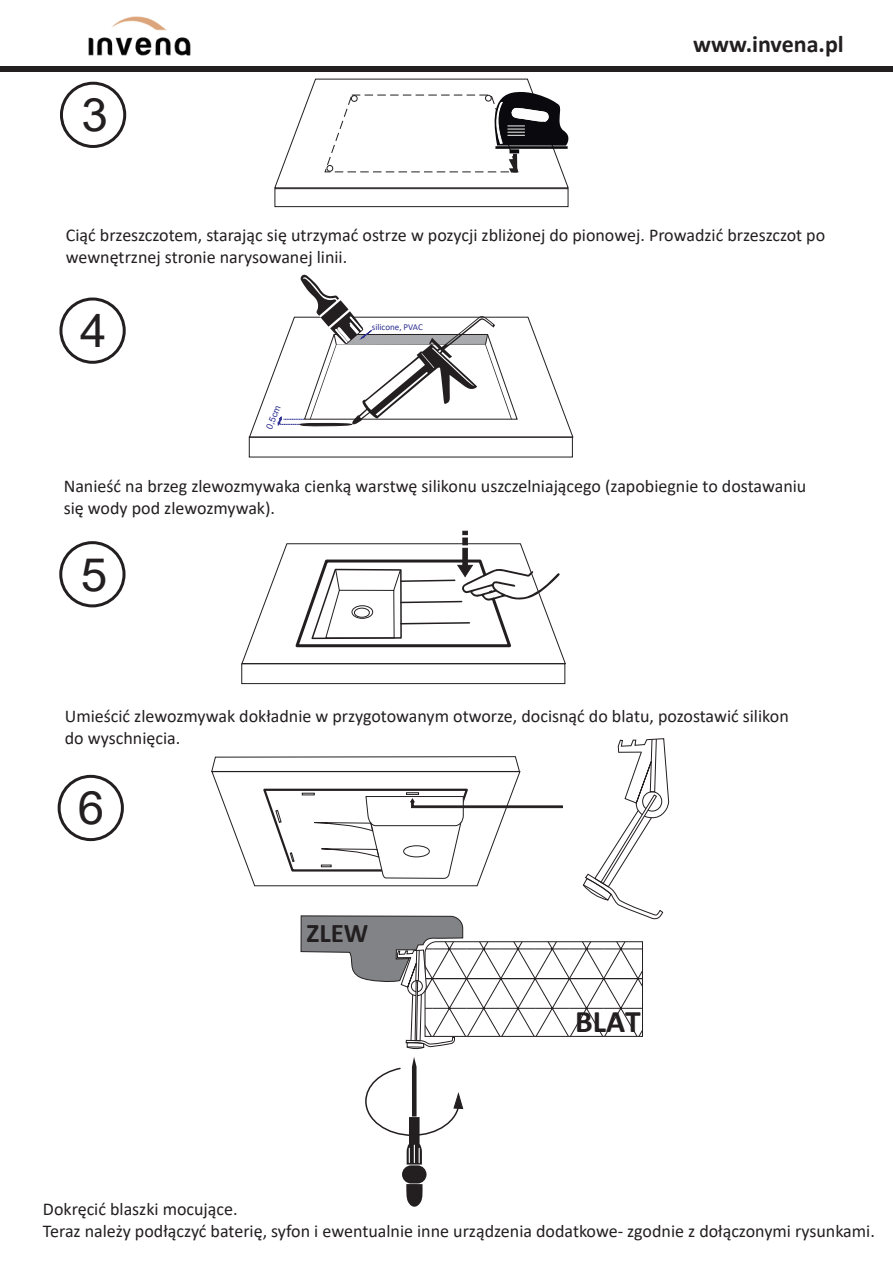
<style>
.page{position:relative;width:893px;height:1263px;background:#fff}
.page>*{position:absolute;margin:0;border:0;box-sizing:border-box;transform-origin:0 0}
.t1{font:46.05px "Arial";color:#231f20;scale:1.04 1}
.t2{font:700 31.5px "Calibri";color:#231f20}
.t3{font:700 27px "Calibri";color:#231f20}
.t4{font:700 24px "Calibri";color:#231f20}
.t5{font:18px/21.6px "Calibri";color:#231f20}
.t6{font:9px "Calibri";color:#2e3092}
.t7{font:9px "Arial";color:#2e3092}
</style>
<div class="page">
<img style="left:81px;top:16px;width:117px;height:78px">
<div style="left:60px;top:82px;width:66px;height:66px;border:3px solid #231f20;border-radius:50%"></div>
<div style="left:59px;top:297px;width:67px;height:67px;border:3px solid #231f20;border-radius:50%"></div>
<div style="left:59px;top:541px;width:67px;height:66px;border:3px solid #231f20;border-radius:50%"></div>
<div style="left:274px;top:188px;width:294px;height:19px;border:1px solid #231f20"></div>
<svg style="left:274px;top:78px;width:295px;height:111px"></svg>
<div style="left:241px;top:663px;width:324px;height:21px;border:1px solid #231f20"></div>
<svg style="left:241px;top:530px;width:325px;height:134px"></svg>
<svg style="left:248px;top:275px;width:326px;height:163px"></svg>
<div style="left:0;top:66px;width:893px;height:5px;background:#231f20"></div>
<div style="left:58px;top:775px;width:66px;height:66px;border:3px solid #231f20;border-radius:50%"></div>
<svg style="left:406px;top:1184px;width:17px;height:23px"></svg>
<div style="left:402px;top:1165px;width:24px;height:18px;background:#231f20;border-radius:9px"></div>
<svg style="left:211px;top:738px;width:458px;height:426px"></svg>
<h1 class="t1" style="left:82px;top:83px;width:27px">3</h1>
<h3 class="t4" style="left:693px;top:27px;width:152px">www.invena.pl</h3>
<p class="t5" style="left:66px;top:224px;width:761px">Ciąć brzeszczotem, starając się utrzymać ostrze w pozycji zbliżonej do pionowej. Prowadzić brzeszczot po wewnętrznej stronie narysowanej linii.</p>
<h1 class="t1" style="left:80px;top:299px;width:27px">4</h1>
<p class="t7" style="left:263px;top:426px;width:26px;rotate:-68deg">0,5cm</p>
<p class="t6" style="left:372px;top:321px;width:53px">silicone, PVAC</p>
<p class="t5" style="left:64px;top:475px;width:744px">Nanieść na brzeg zlewozmywaka cienką warstwę silikonu uszczelniającego (zapobiegnie to dostawaniu się wody pod zlewozmywak).</p>
<h1 class="t1" style="left:81px;top:543px;width:27px">5</h1>
<p class="t5" style="left:65px;top:705px;width:725px">Umieścić zlewozmywak dokładnie w przygotowanym otworze, docisnąć do blatu, pozostawić silikon do wyschnięcia.</p>
<h1 class="t1" style="left:78px;top:776px;width:27px">6</h1>
<h3 class="t3" style="left:306px;top:914px;width:63px">ZLEW</h3>
<h2 class="t2" style="left:575px;top:999px;width:67px">BLAT</h2>
<p class="t5" style="left:43px;top:1198px;width:833px">Dokręcić blaszki mocujące.<br>Teraz należy podłączyć baterię, syfon i ewentualnie inne urządzenia dodatkowe- zgodnie z dołączonymi rysunkami.</p>
</div>
